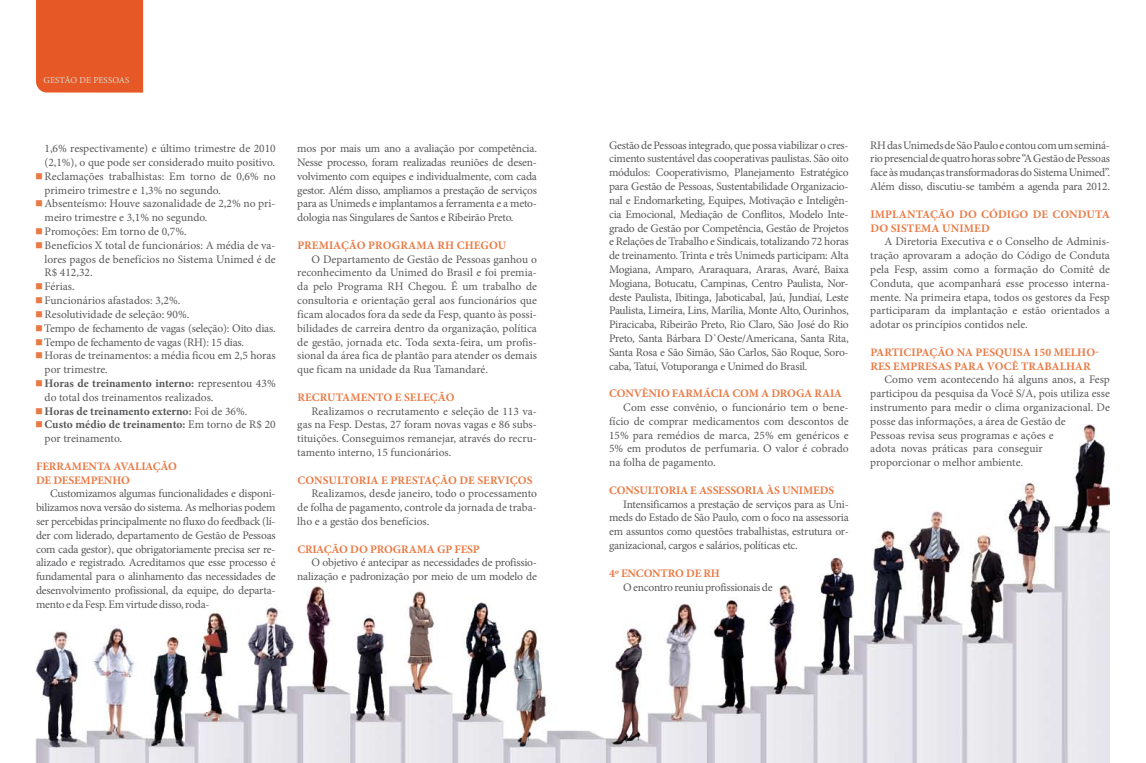
<style>
.page{position:relative;width:1146px;height:763px;background:#fff}
.page>*{position:absolute;margin:0;border:0;box-sizing:border-box;transform-origin:0 0}
.t1{font:11.5px/13.8px "Minion Pro";letter-spacing:-.01em;color:#58595b;text-align:justify}
.t2{font:700 11.5px/13.8px "Minion Pro";letter-spacing:-.005em;color:#ea7a45}
.t3{font:11.5px "Minion Pro";letter-spacing:-.03em;color:#58595b}
.t4{font:9px "Minion Pro";letter-spacing:.005em;color:#ded7cd}
.s1{font-weight:700}
</style>
<div class="page">
<img style="left:36px;top:424px;width:1073px;height:339px">
<div style="left:36px;top:0;width:107px;height:93px;background:#e65926"></div>
<svg style="left:36px;top:424px;width:6px;height:3px"></svg>
<p class="t4" style="left:44px;top:74px;width:87px">Gestão de pessoas</p>
<p class="t1" style="left:44px;top:142px;width:233px;text-align:left">1,6% respectivamente) e último trimestre de 2010 (2,1%), o que pode ser considerado muito positivo.<br>Reclamações trabalhistas: Em torno de 0,6% no primeiro trimestre e 1,3% no segundo.<br>Absenteísmo: Houve sazonalidade de 2,2% no pri&shy;meiro trimestre e 3,1% no segundo.<br>Promoções: Em torno de 0,7%.<br>Benefícios X total de funcionários: A média de va&shy;lores pagos de benefícios no Sistema Unimed é de R$ 412,32.<br>Férias.<br>Funcionários afastados: 3,2%.<br>Resolutividade de seleção: 90%.<br>Tempo de fechamento de vagas (seleção): Oito dias.<br>Tempo de fechamento de vagas (RH): 15 dias.<br>Horas de treinamentos: a média ficou em 2,5 horas por trimestre.<br><span class="s1">HORAS DE TREINAMENTO INTERNO:</span> representou 43% do total dos treinamentos realizados.<br><span class="s1">HORAS DE TREINAMENTO EXTERNO:</span> Foi de 36%.<br><span class="s1">CUSTO MÉDIO DE TREINAMENTO:</span> Em torno de R$ 20 por treinamento.</p>
<p class="t2" style="left:36px;top:459px;width:142px">FERRAMENTA AVALIAÇÃO<br>DE DESEMPENHO</p>
<p class="t1" style="left:36px;top:487px;width:241px;text-indent:14px">Customizamos algumas funcionalidades e disponi&shy;bilizamos nova versão do sistema. As melhorias podem ser percebidas principalmente no fluxo do feedback (lí&shy;der com liderado, departamento de Gestão de Pessoas com cada gestor), que obrigatoriamente precisa ser re&shy;alizado e registrado. Acreditamos que esse processo é fundamental para o alinhamento das necessidades de desenvolvimento profissional, da equipe, do departa&shy;mento e da Fesp. Em virtude disso, roda-</p>
<p class="t1" style="left:297px;top:142px;width:241px">mos por mais um ano a avaliação por competência.<br>Nesse processo, foram realizadas reuniões de desen&shy;volvimento com equipes e individualmente, com cada gestor. Além disso, ampliamos a prestação de serviços para as Unimeds e implantamos a ferramenta e a meto&shy;dologia nas Singulares de Santos e Ribeirão Preto.</p>
<p class="t2" style="left:297px;top:238px;width:210px">PREMIAÇÃO PROGRAMA RH CHEGOU</p>
<p class="t1" style="left:297px;top:252px;width:241px;text-indent:14px">O Departamento de Gestão de Pessoas ganhou o reconhecimento da Unimed do Brasil e foi premia&shy;da pelo Programa RH Chegou. É um trabalho de consultoria e orientação geral aos funcionários que ficam alocados fora da sede da Fesp, quanto às possi&shy;bilidades de carreira dentro da organização, política de gestão, jornada etc. Toda sexta-feira, um profis&shy;sional da área fica de plantão para atender os demais que ficam na unidade da Rua Tamandaré.</p>
<p class="t2" style="left:297px;top:390px;width:159px">RECRUTAMENTO E SELEÇÃO</p>
<p class="t1" style="left:297px;top:404px;width:241px;text-indent:14px">Realizamos o recrutamento e seleção de 113 va&shy;gas na Fesp. Destas, 27 foram novas vagas e 86 subs&shy;tituições. Conseguimos remanejar, através do recru&shy;tamento interno, 15 funcionários.</p>
<p class="t2" style="left:297px;top:473px;width:237px">CONSULTORIA E PRESTAÇÃO DE SERVIÇOS</p>
<p class="t1" style="left:297px;top:487px;width:241px;text-indent:14px">Realizamos, desde janeiro, todo o processamento de folha de pagamento, controle da jornada de traba&shy;lho e a gestão dos benefícios.</p>
<p class="t2" style="left:297px;top:542px;width:184px">CRIAÇÃO DO PROGRAMA GP FESP</p>
<p class="t1" style="left:297px;top:556px;width:241px;text-align:right">O objetivo é antecipar as necessidades de profissio&shy;nalização e padronização por meio de um modelo de</p>
<p class="t1" style="left:609px;top:138px;width:241px">Gestão de Pessoas integrado, que possa viabilizar o cres&shy;cimento sustentável das cooperativas paulistas. São oito módulos: Cooperativismo, Planejamento Estratégico para Gestão de Pessoas, Sustentabilidade Organizacio&shy;nal e Endomarketing, Equipes, Motivação e Inteligên&shy;cia Emocional, Mediação de Conflitos, Modelo Inte&shy;grado de Gestão por Competência, Gestão de Projetos e Relações de Trabalho e Sindicais, totalizando 72 horas de treinamento. Trinta e três Unimeds participam: Alta Mogiana, Amparo, Araraquara, Araras, Avaré, Baixa Mogiana, Botucatu, Campinas, Centro Paulista, Nor&shy;deste Paulista, Ibitinga, Jaboticabal, Jaú, Jundiaí, Leste Paulista, Limeira, Lins, Marília, Monte Alto, Ourinhos, Piracicaba, Ribeirão Preto, Rio Claro, São José do Rio Preto, Santa Bárbara D`Oeste/Americana, Santa Rita, Santa Rosa e São Simão, São Carlos, São Roque, Soro&shy;caba, Tatuí, Votuporanga e Unimed do Brasil.</p>
<p class="t2" style="left:609px;top:386px;width:234px">CONVÊNIO FARMÁCIA COM A DROGA RAIA</p>
<p class="t1" style="left:609px;top:400px;width:241px;text-indent:14px">Com esse convênio, o funcionário tem o bene&shy;fício de comprar medicamentos com descontos de 15% para remédios de marca, 25% em genéricos e 5% em produtos de perfumaria. O valor é cobrado na folha de pagamento.</p>
<p class="t2" style="left:609px;top:483px;width:226px">CONSULTORIA E ASSESSORIA ÀS UNIMEDS</p>
<p class="t1" style="left:609px;top:497px;width:241px;text-indent:14px">Intensificamos a prestação de serviços para as Uni&shy;meds do Estado de São Paulo, com o foco na assessoria em assuntos como questões trabalhistas, estrutura or&shy;ganizacional, cargos e salários, políticas etc.</p>
<p class="t2" style="left:609px;top:566px;width:112px">4º ENCONTRO DE RH</p>
<p class="t3" style="left:623px;top:579px;width:151px">O encontro reuniu profissionais de</p>
<p class="t1" style="left:870px;top:138px;width:241px">RH das Unimeds de São Paulo e contou com um seminá&shy;rio presencial de quatro horas sobre “AGestão de Pessoas face às mudanças transformadoras do Sistema Unimed”.<br>Além disso, discutiu-se também a agenda para 2012.</p>
<p class="t2" style="left:870px;top:207px;width:241px">IMPLANTAÇÃO DO CÓDIGO DE CONDUTA<br>DO SISTEMA UNIMED</p>
<p class="t1" style="left:870px;top:235px;width:241px;text-indent:14px">A Diretoria Executiva e o Conselho de Adminis&shy;tração aprovaram a adoção do Código de Conduta pela Fesp, assim como a formação do Comitê de Conduta, que acompanhará esse processo interna&shy;mente. Na primeira etapa, todos os gestores da Fesp participaram da implantação e estão orientados a adotar os princípios contidos nele.</p>
<p class="t2" style="left:870px;top:345px;width:230px">PARTICIPAÇÃO NA PESQUISA 150 MELHO-<br>RES EMPRESAS PARA VOCÊ TRABALHAR</p>
<p class="t1" style="left:870px;top:373px;width:241px;text-align:left;text-indent:14px">Como vem acontecendo há alguns anos, a Fesp participou da pesquisa da Você S/A, pois utiliza esse instrumento para medir o clima organizacional. De posse das informações, a área de Gestão de<br>Pessoas revisa seus programas e ações e<br>adota novas práticas para conseguir<br>proporcionar o melhor ambiente.</p>
</div>
